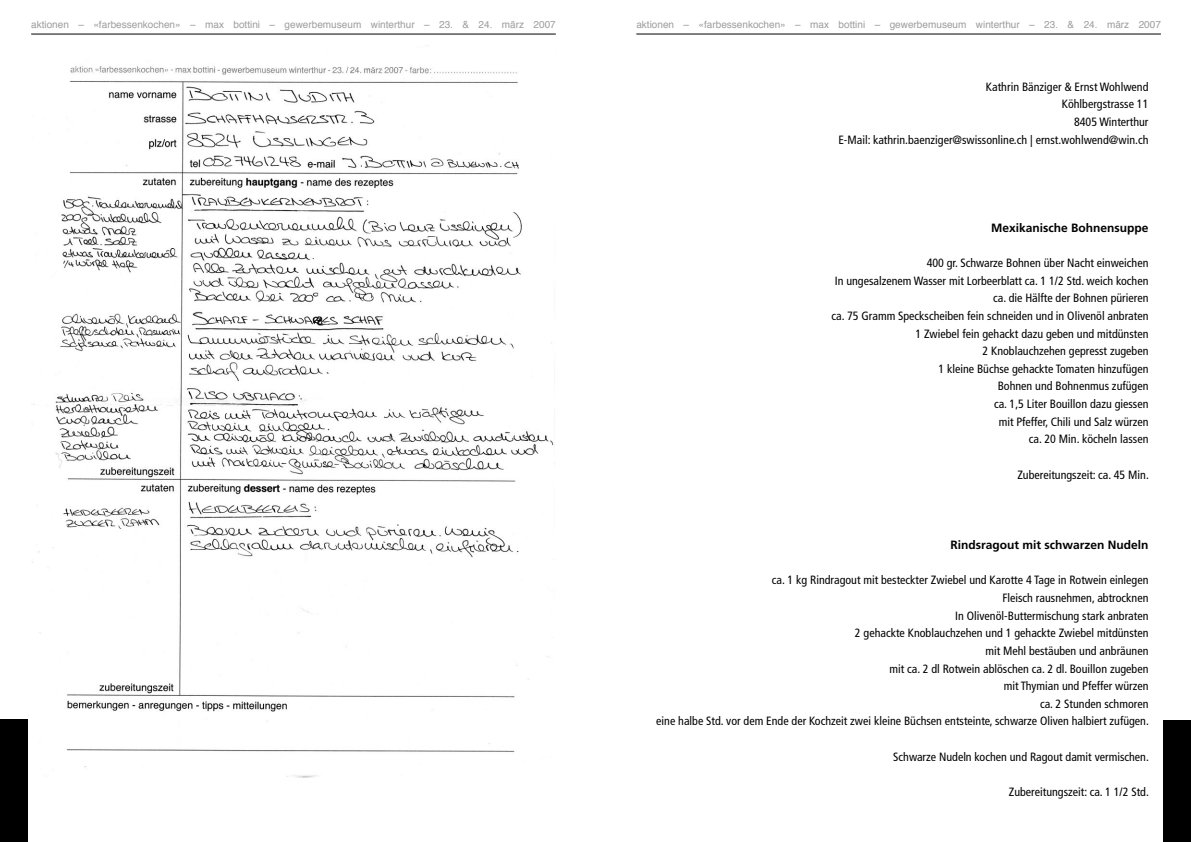
<style>
.page{position:relative;width:1191px;height:842px;background:#fff}
.page>*{position:absolute;margin:0;border:0;box-sizing:border-box;transform-origin:0 0}
.t1{font:condensed 12px/17.6px "Frutiger";color:#000;text-align:right}
.t2{font:700 12px "Frutiger";color:#000}
.t3{font:10px "Helvetica";color:#9c9d9f}
</style>
<div class="page">
<hr style="left:636px;top:34px;width:524px;height:1px;background:#000">
<hr style="left:31px;top:34px;width:525px;height:1px;background:#000">
<div style="left:0;top:720px;width:27px;height:122px;background:#000"></div>
<div style="left:1163px;top:720px;width:28px;height:122px;background:#000"></div>
<img style="left:31px;top:45px;width:524px;height:733px">
<p class="t3" style="left:31px;top:21px;width:526px">aktionen – «farbessenkochen» – max bottini – gewerbemuseum winterthur – 23. &amp; 24. märz 2007</p>
<p class="t3" style="left:636px;top:21px;width:526px">aktionen – «farbessenkochen» – max bottini – gewerbemuseum winterthur – 23. &amp; 24. märz 2007</p>
<p class="t1" style="left:838px;top:78px;width:311px">Kathrin Bänziger &amp; Ernst Wohlwend<br>Köhlbergstrasse 11<br>8405 Winterthur<br>E-Mail: kathrin.baenziger@swissonline.ch | ernst.wohlwend@win.ch</p>
<p class="t2" style="left:991px;top:223px;width:159px">Mexikanische Bohnensuppe</p>
<p class="t1" style="left:831px;top:254px;width:318px">400 gr. Schwarze Bohnen über Nacht einweichen<br>In ungesalzenem Wasser mit Lorbeerblatt ca. 1 1/2 Std. weich kochen ca. die Hälfte der Bohnen pürieren<br>ca. 75 Gramm Speckscheiben fein schneiden und in Olivenöl anbraten 1 Zwiebel fein gehackt dazu geben und mitdünsten<br>2 Knoblauchzehen gepresst zugeben<br>1 kleine Büchse gehackte Tomaten hinzufügen<br>Bohnen und Bohnenmus zufügen<br>ca. 1,5 Liter Bouillon dazu giessen<br>mit Pfeffer, Chili und Salz würzen<br>ca. 20 Min. köcheln lassen</p>
<p class="t1" style="left:1017px;top:466px;width:133px">Zubereitungszeit: ca. 45 Min.</p>
<p class="t2" style="left:950px;top:540px;width:200px">Rindsragout mit schwarzen Nudeln</p>
<p class="t1" style="left:656px;top:572px;width:494px">ca. 1 kg Rindragout mit besteckter Zwiebel und Karotte 4 Tage in Rotwein einlegen<br>Fleisch rausnehmen, abtrocknen<br>In Olivenöl-Buttermischung stark anbraten<br>2 gehackte Knoblauchzehen und 1 gehackte Zwiebel mitdünsten<br>mit Mehl bestäuben und anbräunen<br>mit ca. 2 dl Rotwein ablöschen ca. 2 dl. Bouillon zugeben<br>mit Thymian und Pfeffer würzen<br>ca. 2 Stunden schmoren<br>eine halbe Std. vor dem Ende der Kochzeit zwei kleine Büchsen entsteinte, schwarze Oliven halbiert zufügen.</p>
<p class="t1" style="left:893px;top:748px;width:257px">Schwarze Nudeln kochen und Ragout damit vermischen.</p>
<p class="t1" style="left:1008px;top:783px;width:142px">Zubereitungszeit: ca. 1 1/2 Std.</p>
</div>
